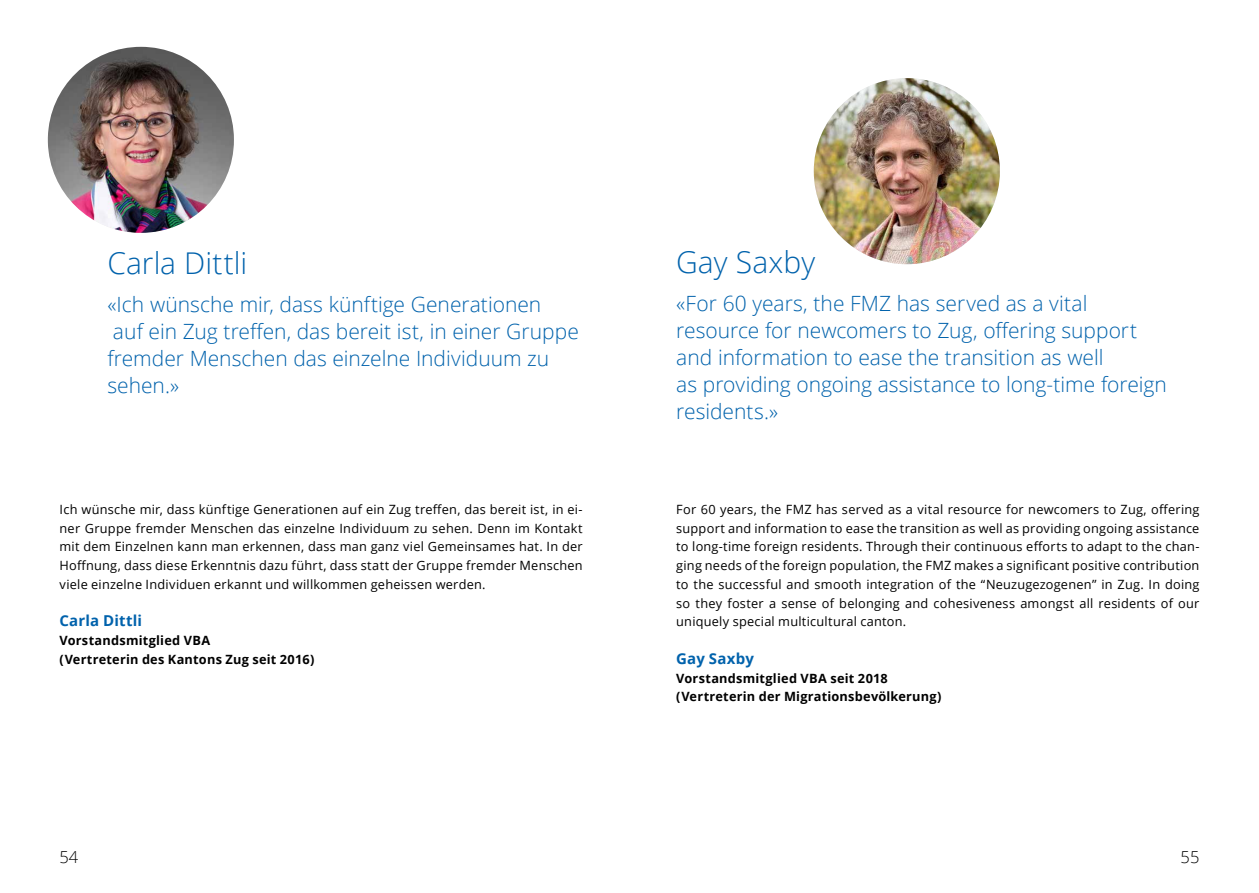
<style>
.page{position:relative;width:1259px;height:893px;background:#fff}
.page>*{position:absolute;margin:0;border:0;box-sizing:border-box;transform-origin:0 0}
.t1{font:300 30px "Open Sans";color:#0062ac}
.t2{font:300 21px/27px "Open Sans";color:#0062ac}
.t3{font:300 16.5px "Open Sans";color:#000}
.t4{font:700 15px "Open Sans";letter-spacing:.01em;color:#0062ac}
.t5{font:12.75px/18.8px "Open Sans";letter-spacing:.02em;color:#000;text-align:justify}
.t6{font:700 12.75px/18.8px "Open Sans";letter-spacing:.02em;color:#000}
</style>
<div class="page">
<img style="left:48px;top:47px;width:186px;height:186px;border-radius:92px">
<img style="left:814px;top:78px;width:186px;height:186px;border-radius:93px">
<h1 class="t1" style="left:107px;top:243px;width:141px">Carla Dittli</h1>
<h2 class="t2" style="left:107px;top:290px;width:473px">«Ich wünsche mir, dass künftige Generationen<br>auf ein Zug treffen, das bereit ist, in einer Gruppe fremder Menschen das einzelne Individuum zu sehen.»</h2>
<p class="t5" style="left:60px;top:499px;width:525px">Ich wünsche mir, dass künftige Generationen auf ein Zug treffen, das bereit ist, in ei&shy;ner Gruppe fremder Menschen das einzelne Individuum zu sehen. Denn im Kontakt mit dem Einzelnen kann man erkennen, dass man ganz viel Gemeinsames hat. In der Hoffnung, dass diese Erkenntnis dazu führt, dass statt der Gruppe fremder Menschen viele einzelne Individuen erkannt und willkommen geheissen werden.</p>
<p class="t4" style="left:60px;top:610px;width:84px">Carla Dittli</p>
<p class="t6" style="left:60px;top:631px;width:256px">Vorstandsmitglied VBA<br>(Vertreterin des Kantons Zug seit 2016)</p>
<h1 class="t1" style="left:676px;top:242px;width:140px">Gay Saxby</h1>
<h2 class="t2" style="left:676px;top:289px;width:492px">«For 60 years, the FMZ has served as a vital resource for newcomers to Zug, offering support and information to ease the transition as well<br>as providing ongoing assistance to long-time foreign residents.»</h2>
<p class="t5" style="left:676px;top:499px;width:525px">For 60 years, the FMZ has served as a vital resource for newcomers to Zug, offering support and information to ease the transition as well as providing ongoing assistance to long-time foreign residents. Through their continuous efforts to adapt to the chan&shy;ging needs of the foreign population, the FMZ makes a significant positive contribution to the successful and smooth integration of the “Neuzugezogenen” in Zug. In doing so they foster a sense of belonging and cohesiveness amongst all residents of our uniquely special multicultural canton.</p>
<p class="t4" style="left:676px;top:648px;width:79px">Gay Saxby</p>
<p class="t6" style="left:676px;top:668px;width:267px">Vorstandsmitglied VBA seit 2018 (Vertreterin der Migrationsbevölkerung)</p>
<p class="t3" style="left:60px;top:846px;width:20px">54</p>
<p class="t3" style="left:1180px;top:846px;width:20px">55</p>
</div>
